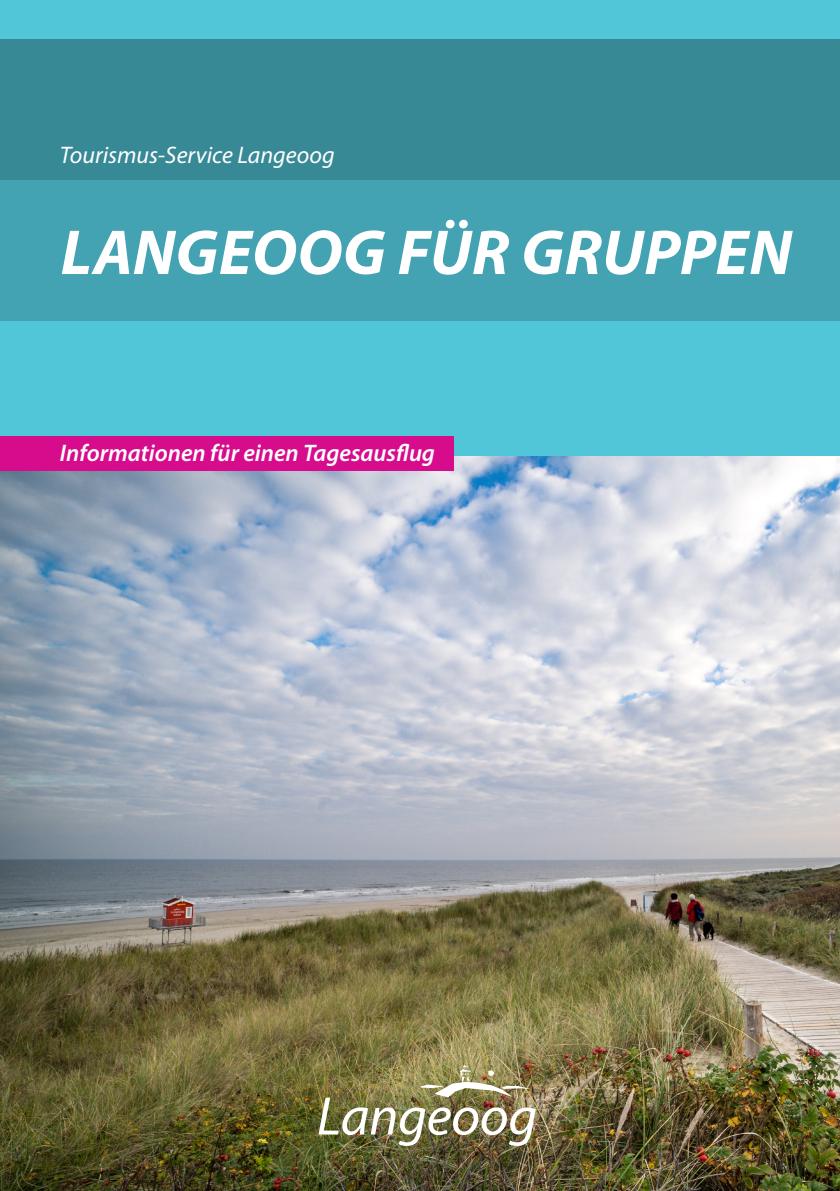
<style>
.page{position:relative;width:840px;height:1191px;background:#fff}
.page>*{position:absolute;margin:0;border:0;box-sizing:border-box;transform-origin:0 0}
.t1{font:italic 700 64px "Myriad Pro";color:#fff}
.t2{font:italic 600 24px "Myriad Pro";color:#fff}
.t3{font:italic 24px "Myriad Pro";color:#fff}
</style>
<div class="page">
<img style="left:0;top:455px;width:839px;height:736px">
<div style="left:0;top:0;width:839px;height:455px;background:#51c6d8"></div>
<div style="left:0;top:180px;width:839px;height:140px;background:#43a3b2"></div>
<div style="left:0;top:39px;width:839px;height:141px;background:#388996"></div>
<img style="left:318px;top:1064px;width:217px;height:82px">
<div style="left:0;top:436px;width:453px;height:35px;background:#d70c8c"></div>
<p class="t3" style="left:60px;top:140px;width:276px">Tourismus-Service Langeoog</p>
<p class="t1" style="left:61px;top:211px;width:732px">LANGEOOG FÜR GRUPPEN</p>
<p class="t2" style="left:60px;top:438px;width:376px">Informationen für einen Tagesausflug</p>
</div>
